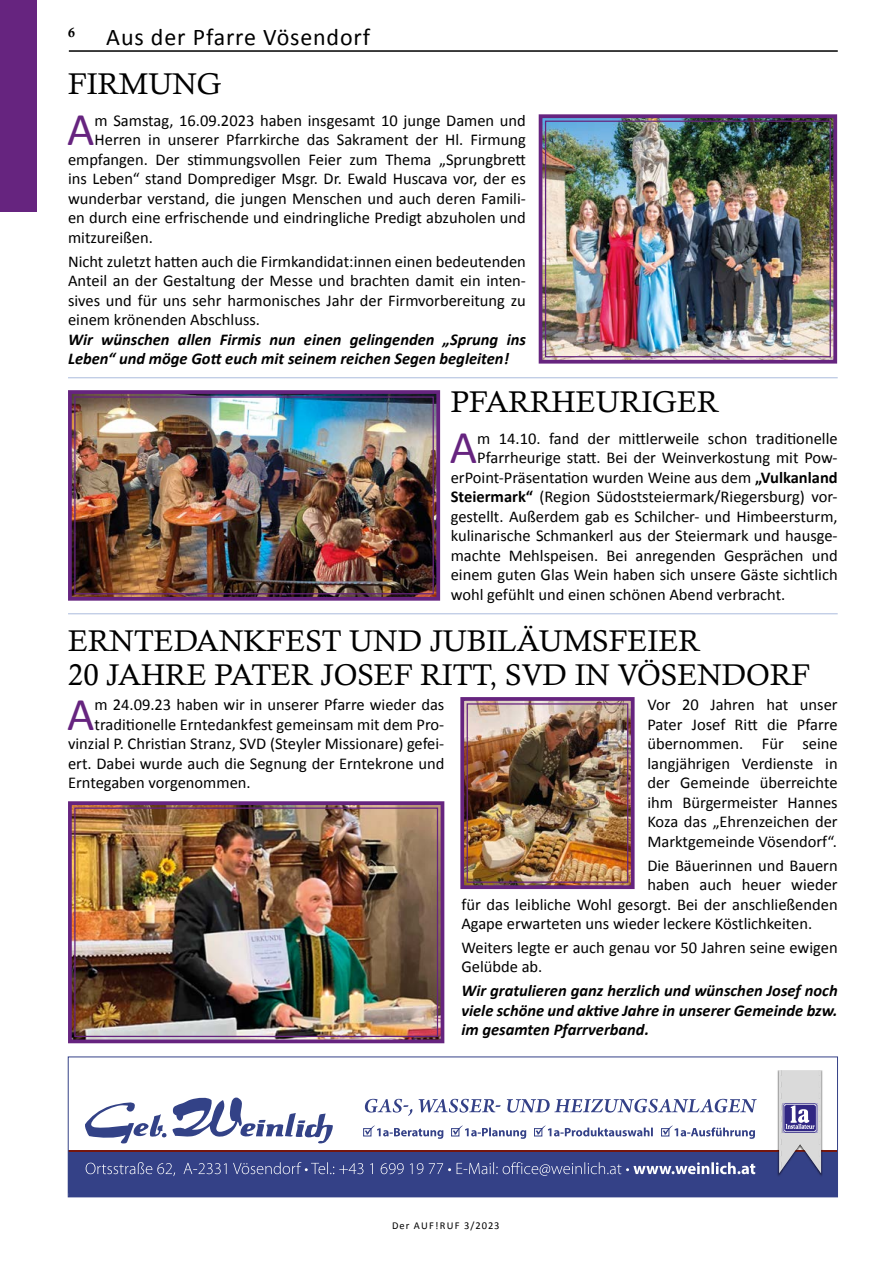
<style>
.page{position:relative;width:893px;height:1263px;background:#fff}
.page>*{position:absolute;margin:0;border:0;box-sizing:border-box;transform-origin:0 0}
.Texte{font:47.25px "Calibri";color:#66247f}
.Überschrift_Texte{font:30px/34.5px "Calisto";color:#000}
.t1{font:24px "Calibri";letter-spacing:.035em;color:#000}
.Texte-2{font:16.5px/19.5px "Calibri";color:#000;text-align:justify}
.Texte-3{font:italic 700 16.5px/19.5px "Calibri";color:#000;text-align:justify}
.t2{font:13.5px "Calis MT Bol";color:#000}
.t3{font:10.5px "Calibri";letter-spacing:.09em;color:#000}
.s1{font-weight:700}
</style>
<div class="page">
<hr style="left:69px;top:51px;width:769px;height:1px;background:#000">
<div style="left:0;top:0;width:36px;height:211px;background:#66247f"></div>
<div style="left:68px;top:1150px;width:769px;height:46px;background:#344187"></div>
<hr style="left:68px;top:1150px;width:769px;height:1px;background:#75160d">
<img style="left:777px;top:1070px;width:46px;height:106px">
<svg style="left:779px;top:1070px;width:42px;height:103px;background:#aaa9c1"></svg>
<svg style="left:86px;top:1162px;width:669px;height:14px"></svg>
<svg style="left:85px;top:1098px;width:248px;height:46px"></svg>
<div style="left:363px;top:1128px;width:8px;height:8px;border:1px solid #344187"></div>
<svg style="left:365px;top:1125px;width:390px;height:14px"></svg>
<svg style="left:365px;top:1099px;width:392px;height:17px"></svg>
<div style="left:68px;top:1057px;width:770px;height:140px;border:1px solid #354187"></div>
<img style="left:538px;top:114px;width:300px;height:250px">
<div style="left:545px;top:121px;width:286px;height:236px;border:1px solid #66247f"></div>
<img style="left:68px;top:390px;width:373px;height:211px">
<div style="left:74px;top:396px;width:360px;height:198px;border:1px solid #66247f"></div>
<img style="left:68px;top:801px;width:377px;height:243px">
<div style="left:74px;top:807px;width:364px;height:230px;border:1px solid #66247f"></div>
<img style="left:460px;top:697px;width:175px;height:193px">
<div style="left:467px;top:703px;width:161px;height:180px;border:1px solid #66247f"></div>
<hr style="left:68px;top:613px;width:770px;height:1px;background:#abbbdd">
<hr style="left:68px;top:377px;width:770px;height:1px;background:#abbbdd">
<p class="t2" style="left:68px;top:25px;width:8px">6</p>
<p class="t1" style="left:106px;top:21px;width:265px">Aus der Pfarre Vösendorf</p>
<p class="Überschrift_Texte" style="left:68px;top:66px;width:155px">FIRMUNG</p>
<p class="Texte" style="left:67px;top:100px;width:29px">A</p>
<p class="Texte-2" style="left:95px;top:111px;width:433px">m Samstag, 16.09.2023 haben insgesamt 10 junge Damen und</p>
<p class="Texte-2" style="left:95px;top:130px;width:433px">Herren in unserer Pfarrkirche das Sakrament der Hl. Firmung</p>
<p class="Texte-2" style="left:68px;top:150px;width:459px">empfangen. Der stimmungsvollen Feier zum Thema „Sprungbrett</p>
<p class="Texte-2" style="left:68px;top:169px;width:459px">ins Leben“ stand Domprediger Msgr. Dr. Ewald Huscava vor, der es</p>
<p class="Texte-2" style="left:68px;top:189px;width:459px">wunderbar verstand, die jungen Menschen und auch deren Famili-</p>
<p class="Texte-2" style="left:68px;top:208px;width:459px">en durch eine erfrischende und eindringliche Predigt abzuholen und</p>
<p class="Texte-2" style="left:68px;top:228px;width:86px">mitzureißen.</p>
<p class="Texte-2" style="left:68px;top:251px;width:459px">Nicht zuletzt hatten auch die Firmkandidat:innen einen bedeutenden Anteil an der Gestaltung der Messe und brachten damit ein inten&shy;sives und für uns sehr harmonisches Jahr der Firmvorbereitung zu einem krönenden Abschluss.</p>
<p class="Texte-3" style="left:68px;top:329px;width:459px">Wir wünschen allen Firmis nun einen gelingenden „Sprung ins<br>Leben“ und möge Gott euch mit seinem reichen Segen begleiten!</p>
<p class="Überschrift_Texte" style="left:451px;top:384px;width:269px">PFARRHEURIGER</p>
<p class="Texte" style="left:450px;top:418px;width:29px">A</p>
<p class="Texte-2" style="left:477px;top:429px;width:362px">m 14.10. fand der mittlerweile schon traditionelle</p>
<p class="Texte-2" style="left:477px;top:448px;width:362px">Pfarrheurige statt. Bei der Weinverkostung mit Pow-</p>
<p class="Texte-2" style="left:451px;top:468px;width:388px">erPoint-Präsentation wurden Weine aus dem <span class="s1">„Vulkanland</span></p>
<p class="Texte-2" style="left:451px;top:487px;width:388px"><span class="s1">Steiermark“</span> (Region Südoststeiermark/Riegersburg) vor-</p>
<p class="Texte-2" style="left:451px;top:507px;width:388px">gestellt. Außerdem gab es Schilcher- und Himbeersturm,</p>
<p class="Texte-2" style="left:451px;top:526px;width:388px">kulinarische Schmankerl aus der Steiermark und hausge-</p>
<p class="Texte-2" style="left:451px;top:546px;width:388px">machte Mehlspeisen. Bei anregenden Gesprächen und</p>
<p class="Texte-2" style="left:451px;top:565px;width:388px">einem guten Glas Wein haben sich unsere Gäste sichtlich</p>
<p class="Texte-2" style="left:451px;top:585px;width:336px">wohl gefühlt und einen schönen Abend verbracht.</p>
<p class="Überschrift_Texte" style="left:68px;top:623px;width:744px">ERNTEDANKFEST UND JUBILÄUMSFEIER<br>20 JAHRE PATER JOSEF RITT, SVD IN VÖSENDORF</p>
<p class="Texte" style="left:67px;top:684px;width:29px">A</p>
<p class="Texte-2" style="left:95px;top:695px;width:351px">m 24.09.23 haben wir in unserer Pfarre wieder das</p>
<p class="Texte-2" style="left:95px;top:715px;width:351px">traditionelle Erntedankfest gemeinsam mit dem Pro-</p>
<p class="Texte-2" style="left:68px;top:734px;width:378px">vinzial P. Christian Stranz, SVD (Steyler Missionare) gefei-</p>
<p class="Texte-2" style="left:68px;top:754px;width:378px">ert. Dabei wurde auch die Segnung der Erntekrone und</p>
<p class="Texte-2" style="left:68px;top:773px;width:184px">Erntegaben vorgenommen.</p>
<p class="Texte-2" style="left:647px;top:695px;width:192px">Vor 20 Jahren hat unser Pater Josef Ritt die Pfarre übernommen. Für seine langjährigen Verdienste in der Gemeinde überreichte ihm Bürgermeister Hannes Koza das „Ehrenzeichen der Marktgemeinde Vösendorf“.</p>
<p class="Texte-2" style="left:647px;top:855px;width:192px">Die Bäuerinnen und Bauern</p>
<p class="Texte-2" style="left:647px;top:875px;width:192px">haben auch heuer wieder</p>
<p class="Texte-2" style="left:461px;top:894px;width:378px">für das leibliche Wohl gesorgt. Bei der anschließenden</p>
<p class="Texte-2" style="left:461px;top:914px;width:352px">Agape erwarteten uns wieder leckere Köstlichkeiten.</p>
<p class="Texte-2" style="left:461px;top:938px;width:378px">Weiters legte er auch genau vor 50 Jahren seine ewigen<br>Gelübde ab.</p>
<p class="Texte-3" style="left:461px;top:981px;width:378px">Wir gratulieren ganz herzlich und wünschen Josef noch viele schöne und aktive Jahre in unserer Gemeinde bzw. im gesamten Pfarrverband.</p>
<p class="t3" style="left:392px;top:1219px;width:109px">Der AUF!RUF 3/2023</p>
</div>
